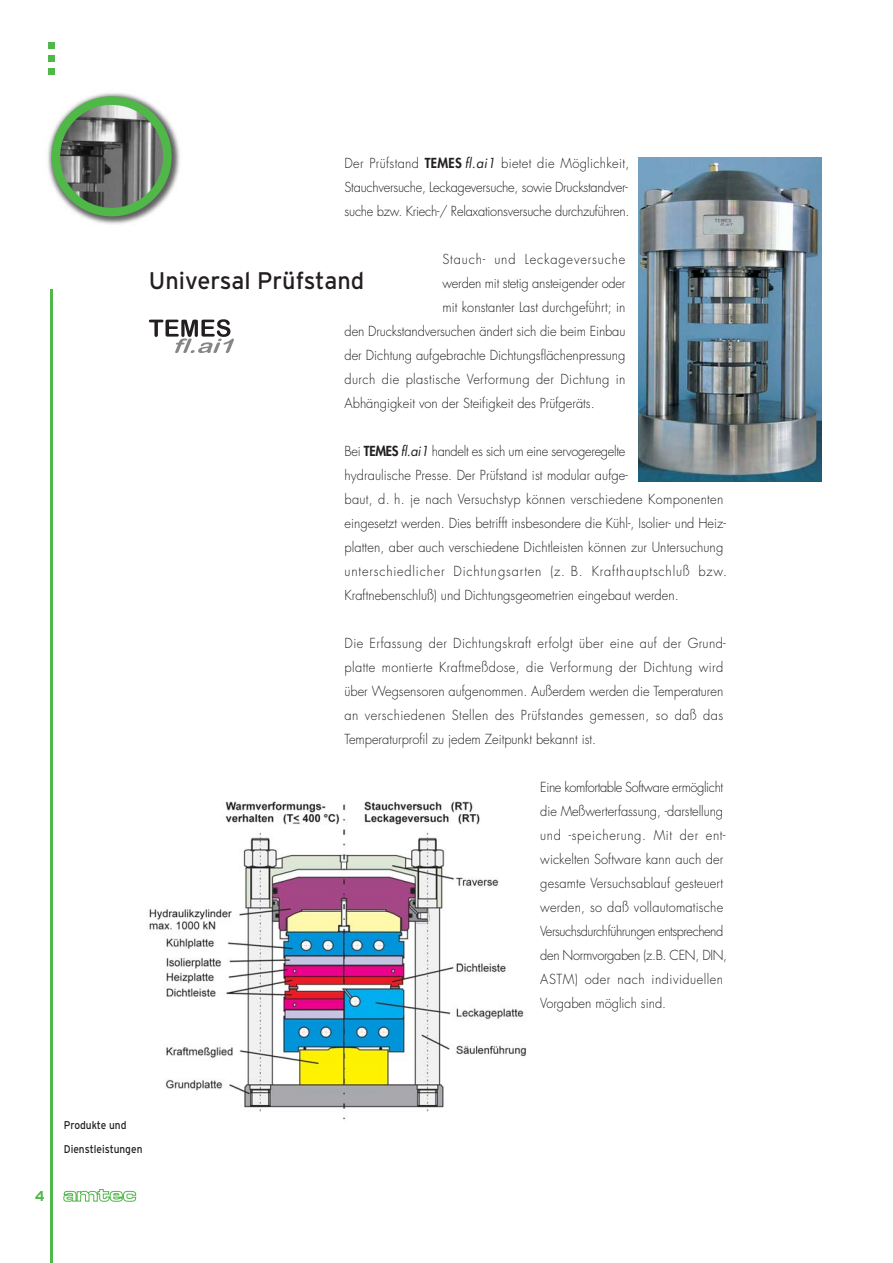
<style>
.page{position:relative;width:893px;height:1263px;background:#fff}
.page>*{position:absolute;margin:0;border:0;box-sizing:border-box;transform-origin:0 0}
.t1{font:24px "Interstate";color:#231f20}
.t2{font:700 14.25px "Interstate";color:#50b848}
.t3{font:300 13.5px/24px "Futura";color:#231f20;scale:.95 1}
.t4{font:300 13.5px/24px "Futura";letter-spacing:.03em;color:#231f20;scale:.95 1}
.t5{font:300 13.5px "Futura";letter-spacing:.065em;color:#231f20;scale:.95 1}
.t6{font:11.25px/24px "Interstate";color:#231f20;scale:.9 1}
.s1{font-weight:800}
.s2{font-weight:400;font-style:italic}
</style>
<div class="page">
<svg style="left:48px;top:68px;width:6px;height:6px"></svg>
<div style="left:48px;top:55px;width:6px;height:7px;background:#50b848"></div>
<svg style="left:48px;top:43px;width:6px;height:6px"></svg>
<hr style="left:50px;top:289px;width:2px;height:974px;background:#50b848">
<svg style="left:63px;top:1189px;width:73px;height:13px"></svg>
<img style="left:48px;top:93px;width:132px;height:131px">
<img style="left:56px;top:101px;width:111px;height:111px;border-radius:50%">
<div style="left:52px;top:96px;width:120px;height:120px;border:9px solid #50b848;border-radius:50%"></div>
<img style="left:638px;top:157px;width:183px;height:324px">
<svg style="left:149px;top:319px;width:85px;height:34px"></svg>
<img style="left:149px;top:801px;width:378px;height:319px">
<p class="t3" style="left:344px;top:152px;width:301px;text-align:justify">Der Prüfstand <span class="s1">TEMES</span> <span class="s2">fl.ai1</span> bietet die Möglichkeit, Stauchversuche, Leckageversuche, sowie Druckstandver&shy;suche bzw. Kriech-/ Relaxationsversuche durchzuführen.</p>
<p class="t5" style="left:442px;top:253px;width:194px">Stauch- und Leckageversuche</p>
<p class="t3" style="left:442px;top:272px;width:194px">werden mit stetig ansteigender oder</p>
<p class="t3" style="left:442px;top:296px;width:194px">mit konstanter Last durchgeführt; in</p>
<p class="t3" style="left:344px;top:320px;width:297px">den Druckstandversuchen ändert sich die beim Einbau</p>
<p class="t3" style="left:344px;top:344px;width:297px">der Dichtung aufgebrachte Dichtungsflächenpressung</p>
<p class="t4" style="left:344px;top:368px;width:297px">durch die plastische Verformung der Dichtung in</p>
<p class="t3" style="left:344px;top:392px;width:265px">Abhängigkeit von der Steifigkeit des Prüfgeräts.</p>
<p class="t3" style="left:344px;top:440px;width:404px">Bei <span class="s1">TEMES</span> <span class="s2">fl.ai1</span> handelt es sich um eine servogeregelte<br>hydraulische Presse. Der Prüfstand ist modular aufge-<br>baut, d. h. je nach Versuchstyp können verschiedene Komponenten eingesetzt werden. Dies betrifft insbesondere die Kühl-, Isolier- und Heiz&shy;platten, aber auch verschiedene Dichtleisten können zur Untersuchung unterschiedlicher Dichtungsarten (z. B. Krafthauptschluß bzw.<br>Kraftnebenschluß) und Dichtungsgeometrien eingebaut werden.</p>
<p class="t4" style="left:344px;top:632px;width:403px">Die Erfassung der Dichtungskraft erfolgt über eine auf der Grund&shy;platte montierte Kraftmeßdose, die Verformung der Dichtung wird über Wegsensoren aufgenommen. Außerdem werden die Temperaturen an verschiedenen Stellen des Prüfstandes gemessen, so daß das Temperaturprofil zu jedem Zeitpunkt bekannt ist.</p>
<p class="t3" style="left:540px;top:776px;width:198px">Eine komfortable Software ermöglicht die Meßwerterfassung, -darstellung und -speicherung. Mit der ent&shy;wickelten Software kann auch der gesamte Versuchsablauf gesteuert werden, so daß vollautomatische Versuchsdurchführungen entsprechend den Normvorgaben (z.B. CEN, DIN, ASTM) oder nach individuellen Vorgaben möglich sind.</p>
<h1 class="t1" style="left:149px;top:272px;width:217px">Universal Prüfstand</h1>
<p class="t2" style="left:35px;top:1191px;width:11px">4</p>
<p class="t6" style="left:64px;top:1114px;width:89px">Produkte und<br>Dienstleistungen</p>
</div>
